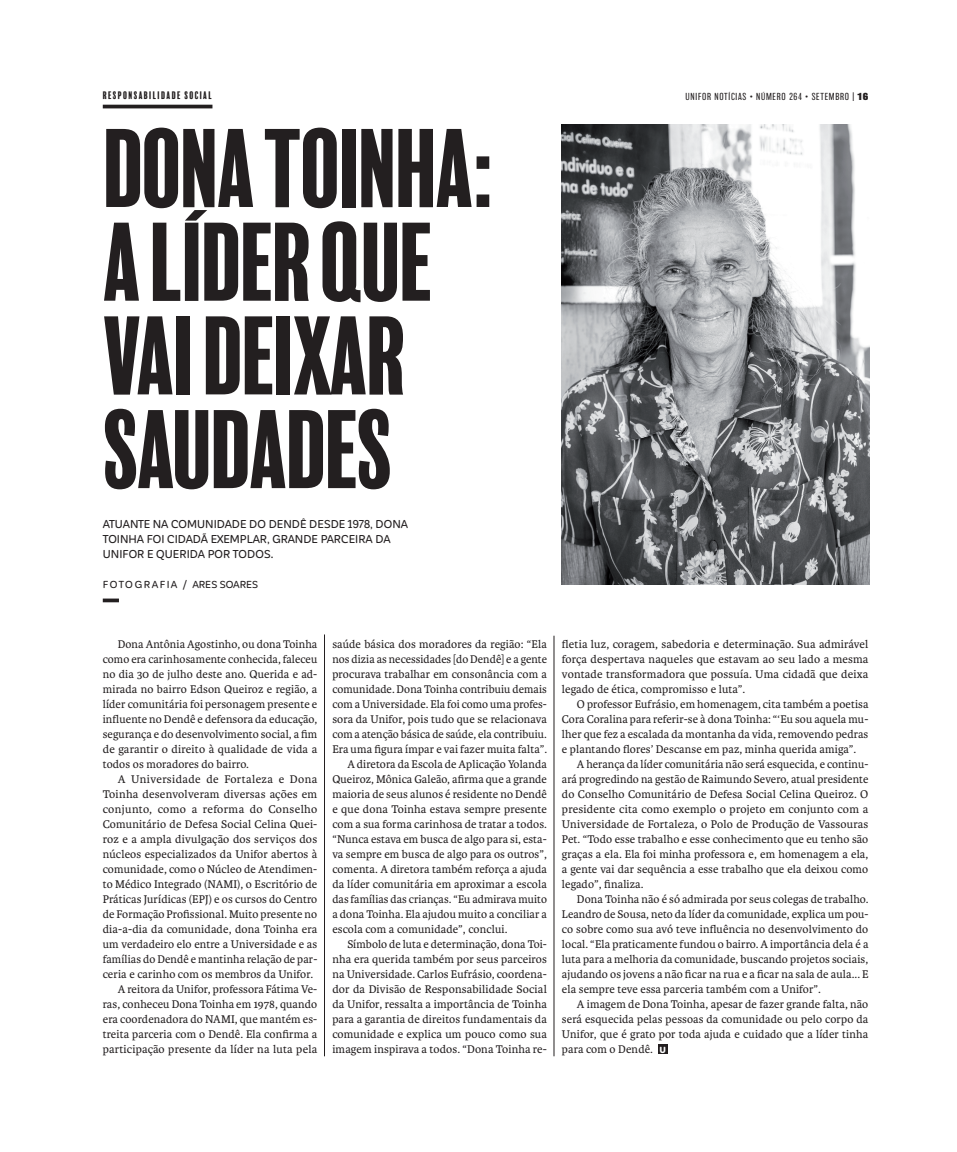
<style>
.page{position:relative;width:957px;height:1152px;background:#fff}
.page>*{position:absolute;margin:0;border:0;box-sizing:border-box;transform-origin:0 0}
.t1{font:101.62px/93.6px "Balboa Plus Fill";letter-spacing:-.08em;color:#231f20}
.t2{font:11.88px/15px "Karmina";letter-spacing:.01em;color:#231f20;text-align:justify}
.t3{font:11.88px "Karmina";letter-spacing:.03em;color:#231f20}
.t4{font:500 11.25px/15px "Corporative Sans Rd";color:#231f20}
.t5{font:10px "Balboa Plus Fill";letter-spacing:.08em;color:#231f20}
.t6{font:500 10px "Corporative Sans Rd";letter-spacing:.125em;color:#231f20}
.t7{font:200 9.38px "Balboa";letter-spacing:.08em;color:#231f20}
.s1{font-weight:900}
.s2{font-family:"Corporative Sans Rd";font-weight:900;font-size:8.75px;color:#fff}
</style>
<div class="page">
<svg style="left:103px;top:598px;width:16px;height:4px"></svg>
<div style="left:658px;top:1044px;width:10px;height:10px;background:#231f20"></div>
<hr style="left:324px;top:634px;width:1px;height:422px;background:#231f20">
<hr style="left:554px;top:635px;width:1px;height:421px;background:#231f20">
<img style="left:562px;top:124px;width:307px;height:461px">
<hr style="left:103px;top:105px;width:109px;height:3px;background:#231f20">
<p class="t5" style="left:103px;top:90px;width:111px">RESPONSABILIDADE SOCIAL</p>
<h1 class="t1" style="left:103px;top:123px;width:400px">DONA TOINHA:<br>A LÍDER QUE<br>VAI DEIXAR<br>SAUDADES</h1>
<p class="t4" style="left:103px;top:516px;width:307px">ATUANTE NA COMUNIDADE DO DENDÊ DESDE 1978, DONA<br>TOINHA FOI CIDADÃ EXEMPLAR, GRANDE PARCEIRA DA<br>UNIFOR E QUERIDA POR TODOS.</p>
<p class="t6" style="left:103px;top:579px;width:157px">FOTOGRAFIA / ARES SOARES</p>
<p class="t7" style="left:685px;top:92px;width:184px">UNIFOR NOTÍCIAS • NÚMERO 264 • SETEMBRO | <span class="s1">16</span></p>
<p class="t2" style="left:103px;top:637px;width:216px;text-indent:15px">Dona Antônia Agostinho, ou dona Toinha como era carinhosamente conhecida, faleceu no dia 30 de julho deste ano. Querida e ad&shy;mirada no bairro Edson Queiroz e região, a líder comunitária foi personagem presente e influente no Dendê e defensora da educação, segurança e do desenvolvimento social, a fim de garantir o direito à qualidade de vida a todos os moradores do bairro.</p>
<p class="t3" style="left:118px;top:772px;width:201px">A Universidade de Fortaleza e Dona</p>
<p class="t2" style="left:103px;top:787px;width:216px">Toinha desenvolveram diversas ações em</p>
<p class="t3" style="left:103px;top:802px;width:216px">conjunto, como a reforma do Conselho</p>
<p class="t2" style="left:103px;top:817px;width:216px">Comunitário de Defesa Social Celina Quei-</p>
<p class="t2" style="left:103px;top:832px;width:216px">roz e a ampla divulgação dos serviços dos</p>
<p class="t2" style="left:103px;top:847px;width:216px">núcleos especializados da Unifor abertos à</p>
<p class="t2" style="left:103px;top:862px;width:216px">comunidade, como o Núcleo de Atendimen-</p>
<p class="t2" style="left:103px;top:877px;width:216px">to Médico Integrado (NAMI), o Escritório de</p>
<p class="t2" style="left:103px;top:892px;width:216px">Práticas Jurídicas (EPJ) e os cursos do Centro</p>
<p class="t2" style="left:103px;top:907px;width:216px">de Formação Profissional. Muito presente no</p>
<p class="t2" style="left:103px;top:922px;width:216px">dia-a-dia da comunidade, dona Toinha era</p>
<p class="t2" style="left:103px;top:937px;width:216px">um verdadeiro elo entre a Universidade e as</p>
<p class="t2" style="left:103px;top:952px;width:216px">famílias do Dendê e mantinha relação de par-</p>
<p class="t2" style="left:103px;top:967px;width:212px">ceria e carinho com os membros da Unifor.</p>
<p class="t2" style="left:118px;top:982px;width:201px">A reitora da Unifor, professora Fátima Ve-</p>
<p class="t2" style="left:103px;top:997px;width:216px">ras, conheceu Dona Toinha em 1978, quando</p>
<p class="t2" style="left:103px;top:1012px;width:216px">era coordenadora do NAMI, que mantém es-</p>
<p class="t2" style="left:103px;top:1027px;width:216px">treita parceria com o Dendê. Ela confirma a</p>
<p class="t2" style="left:103px;top:1042px;width:216px">participação presente da líder na luta pela</p>
<p class="t2" style="left:332px;top:637px;width:216px">saúde básica dos moradores da região: “Ela</p>
<p class="t2" style="left:332px;top:652px;width:216px">nos dizia as necessidades [do Dendê] e a gente</p>
<p class="t2" style="left:332px;top:667px;width:216px">procurava trabalhar em consonância com a</p>
<p class="t2" style="left:332px;top:682px;width:216px">comunidade. Dona Toinha contribuiu demais</p>
<p class="t2" style="left:332px;top:697px;width:216px">com a Universidade. Ela foi como uma profes-</p>
<p class="t2" style="left:332px;top:712px;width:216px">sora da Unifor, pois tudo que se relacionava</p>
<p class="t2" style="left:332px;top:727px;width:216px">com a atenção básica de saúde, ela contribuiu.</p>
<p class="t2" style="left:332px;top:742px;width:216px">Era uma figura ímpar e vai fazer muita falta”.</p>
<p class="t2" style="left:347px;top:757px;width:201px">A diretora da Escola de Aplicação Yolanda</p>
<p class="t2" style="left:332px;top:772px;width:216px">Queiroz, Mônica Galeão, afirma que a grande</p>
<p class="t2" style="left:332px;top:787px;width:216px">maioria de seus alunos é residente no Dendê</p>
<p class="t2" style="left:332px;top:802px;width:216px">e que dona Toinha estava sempre presente</p>
<p class="t2" style="left:332px;top:817px;width:216px">com a sua forma carinhosa de tratar a todos.</p>
<p class="t2" style="left:332px;top:832px;width:216px">“Nunca estava em busca de algo para si, esta-</p>
<p class="t2" style="left:332px;top:847px;width:216px">va sempre em busca de algo para os outros”,</p>
<p class="t2" style="left:332px;top:862px;width:216px">comenta. A diretora também reforça a ajuda</p>
<p class="t2" style="left:332px;top:877px;width:216px">da líder comunitária em aproximar a escola</p>
<p class="t2" style="left:332px;top:892px;width:216px">das famílias das crianças. “Eu admirava muito</p>
<p class="t2" style="left:332px;top:907px;width:216px">a dona Toinha. Ela ajudou muito a conciliar a</p>
<p class="t2" style="left:332px;top:922px;width:177px">escola com a comunidade”, conclui.</p>
<p class="t2" style="left:347px;top:937px;width:201px">Símbolo de luta e determinação, dona Toi-</p>
<p class="t2" style="left:332px;top:952px;width:216px">nha era querida também por seus parceiros</p>
<p class="t2" style="left:332px;top:967px;width:216px">na Universidade. Carlos Eufrásio, coordena-</p>
<p class="t2" style="left:332px;top:982px;width:216px">dor da Divisão de Responsabilidade Social</p>
<p class="t2" style="left:332px;top:997px;width:216px">da Unifor, ressalta a importância de Toinha</p>
<p class="t2" style="left:332px;top:1012px;width:216px">para a garantia de direitos fundamentais da</p>
<p class="t2" style="left:332px;top:1027px;width:216px">comunidade e explica um pouco como sua</p>
<p class="t2" style="left:332px;top:1042px;width:216px">imagem inspirava a todos. “Dona Toinha re-</p>
<p class="t2" style="left:562px;top:637px;width:308px">fletia luz, coragem, sabedoria e determinação. Sua admirável força despertava naqueles que estavam ao seu lado a mesma vontade transformadora que possuía. Uma cidadã que deixa legado de ética, compromisso e luta”.</p>
<p class="t2" style="left:562px;top:697px;width:308px;text-indent:15px">O professor Eufrásio, em homenagem, cita também a poetisa Cora Coralina para referir-se à dona Toinha: “‘Eu sou aquela mu&shy;lher que fez a escalada da montanha da vida, removendo pedras e plantando flores’ Descanse em paz, minha querida amiga”.</p>
<p class="t2" style="left:562px;top:757px;width:308px;text-indent:15px">A herança da líder comunitária não será esquecida, e continu&shy;ará progredindo na gestão de Raimundo Severo, atual presidente do Conselho Comunitário de Defesa Social Celina Queiroz. O presidente cita como exemplo o projeto em conjunto com a Universidade de Fortaleza, o Polo de Produção de Vassouras Pet. “Todo esse trabalho e esse conhecimento que eu tenho são graças a ela. Ela foi minha professora e, em homenagem a ela, a gente vai dar sequência a esse trabalho que ela deixou como legado”, finaliza.</p>
<p class="t2" style="left:562px;top:892px;width:308px;text-indent:15px">Dona Toinha não é só admirada por seus colegas de trabalho.<br>Leandro de Sousa, neto da líder da comunidade, explica um pou&shy;co sobre como sua avó teve influência no desenvolvimento do local. “Ela praticamente fundou o bairro. A importância dela é a luta para a melhoria da comunidade, buscando projetos sociais, ajudando os jovens a não ficar na rua e a ficar na sala de aula... E ela sempre teve essa parceria também com a Unifor”.</p>
<p class="t2" style="left:562px;top:997px;width:308px;text-indent:15px">A imagem de Dona Toinha, apesar de fazer grande falta, não será esquecida pelas pessoas da comunidade ou pelo corpo da Unifor, que é grato por toda ajuda e cuidado que a líder tinha para com o Dendê. <span class="s2">U</span></p>
</div>
